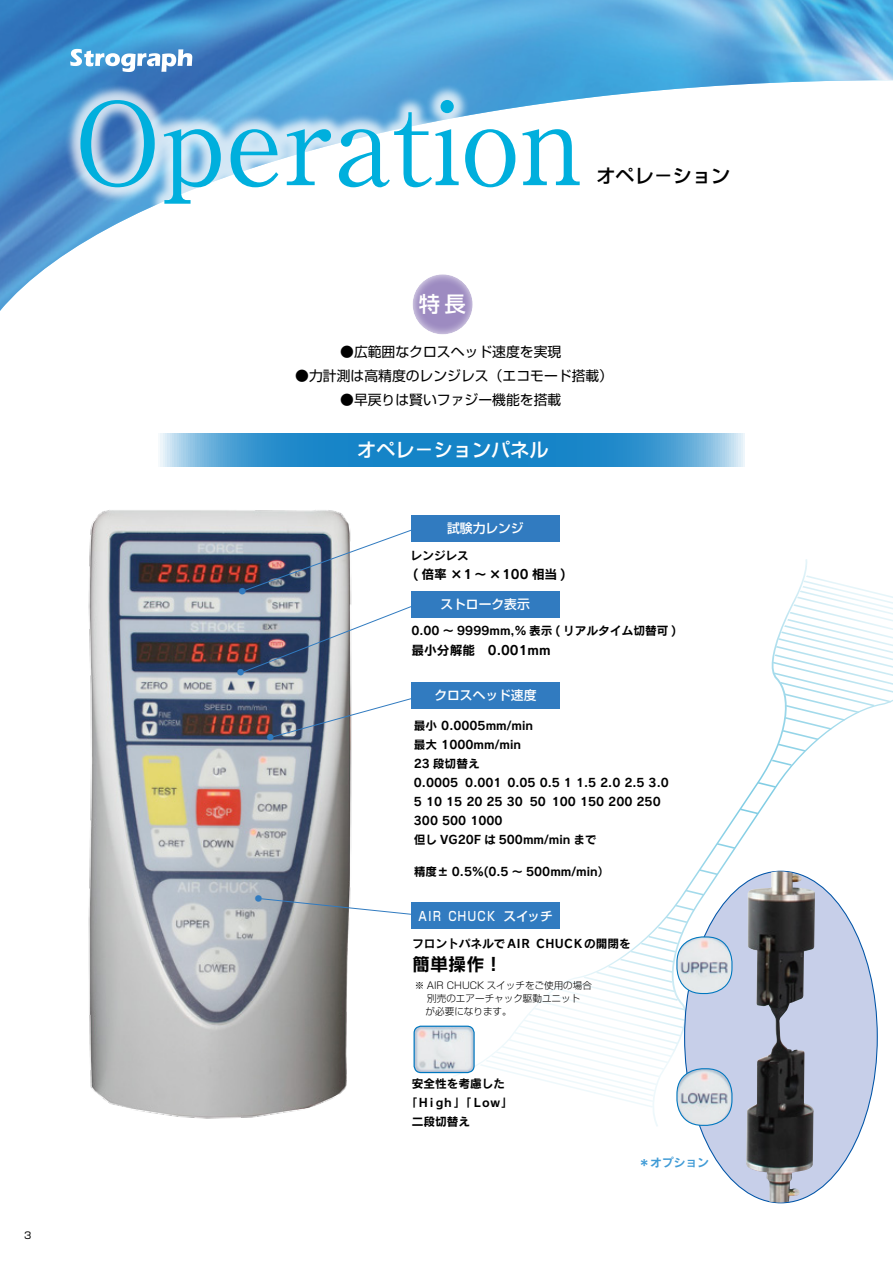
<style>
.page{position:relative;width:893px;height:1263px;background:#fff}
.page>*{position:absolute;margin:0;border:0;box-sizing:border-box;transform-origin:0 0}
.t1{font:113.7px "Ryumin Pro";color:#00afdd}
.t2{font:500 21.3px "Shin Go Pro";color:#fff}
.t3{font:500 19.2px "Shin Go Pro";color:#fff}
.t4{font:500 19.2px "Shin Go Pro";color:#000}
.t5{font:18px "Rodin CID B";color:#000}
.t6{font:13.8px "Shin Go Pro";color:#000}
.t7{font:12.75px "Rodin CID B";color:#000}
.t8{font:500 12.75px "Shin Go Pro";color:#fff}
.t9{font:500 12.75px "Shin Go Pro";letter-spacing:-.08em;color:#fff;scale:.81 1}
.t10{font:11.7px/19.2px "Rodin CID B";color:#000}
.t11{font:11.7px "Rodin CID B";color:#409bd6}
.t12{font:300 9.6px "Shin Go Pro";color:#000}
.t13{font:9.6px "Shin Go Pro";color:#000}
</style>
<div class="page">
<img style="left:88px;top:510px;width:264px;height:609px">
<img style="left:0;top:0;width:893px;height:311px">
<div style="left:64px;top:84px;width:532px;height:136px;background:#fff;opacity:.75"></div>
<svg style="left:653px;top:761px;width:225px;height:368px"></svg>
<svg style="left:738px;top:807px;width:23px;height:8px"></svg>
<svg style="left:715px;top:842px;width:22px;height:8px"></svg>
<svg style="left:697px;top:868px;width:23px;height:8px"></svg>
<svg style="left:683px;top:889px;width:23px;height:8px"></svg>
<svg style="left:755px;top:781px;width:23px;height:8px"></svg>
<svg style="left:478px;top:904px;width:218px;height:205px"></svg>
<svg style="left:770px;top:574px;width:123px;height:193px"></svg>
<div style="left:411px;top:274px;width:63px;height:62px;background:#fff;opacity:.97"></div>
<svg style="left:160px;top:433px;width:585px;height:34px;background:#3a97d0"></svg>
<div style="left:411px;top:516px;width:149px;height:26px;background:#317bc0"></div>
<div style="left:411px;top:682px;width:149px;height:27px;background:#317bc0"></div>
<div style="left:411px;top:902px;width:149px;height:27px;background:#317bc0"></div>
<div style="left:411px;top:591px;width:149px;height:27px;background:#317bc0"></div>
<img style="left:414px;top:1026px;width:60px;height:46px">
<div style="left:414px;top:1026px;width:61px;height:47px;border:1px solid #0077bf;border-radius:7px"></div>
<svg style="left:70px;top:49px;width:122px;height:23px"></svg>
<div style="left:685px;top:871px;width:192px;height:332px;background:#c7cfe9;border-radius:50%"></div>
<img style="left:746px;top:871px;width:69px;height:331px">
<img style="left:677px;top:937px;width:55px;height:56px">
<div style="left:676px;top:936px;width:56px;height:58px;border:1px solid #0077bf;border-radius:26px"></div>
<img style="left:677px;top:1069px;width:55px;height:56px">
<div style="left:676px;top:1068px;width:56px;height:58px;border:1px solid #0077bf;border-radius:26px"></div>
<svg style="left:239px;top:528px;width:172px;height:66px"></svg>
<svg style="left:237px;top:605px;width:174px;height:71px"></svg>
<svg style="left:267px;top:697px;width:144px;height:43px"></svg>
<svg style="left:255px;top:895px;width:156px;height:20px"></svg>
<p class="t13" style="left:24px;top:1227px;width:9px">3</p>
<h1 class="t1" style="left:74px;top:53px;width:511px">Operation</h1>
<h3 class="t4" style="left:596px;top:160px;width:135px">オペレ－ション</h3>
<h2 class="t2" style="left:419px;top:287px;width:48px">特長</h2>
<p class="t6" style="left:340px;top:340px;width:223px">●広範囲なクロスヘッド速度を実現</p>
<p class="t6" style="left:295px;top:365px;width:319px">●力計測は高精度のレンジレス（エコモード搭載）</p>
<p class="t6" style="left:340px;top:389px;width:223px">●早戻りは賢いファジー機能を搭載</p>
<h3 class="t3" style="left:357px;top:434px;width:193px">オペレ－ションパネル</h3>
<p class="t8" style="left:447px;top:518px;width:78px">試験力レンジ</p>
<p class="t10" style="left:410px;top:545px;width:60px">レンジレス</p>
<p class="t7" style="left:413px;top:565px;width:154px">( 倍率 ×1 ～ ×100 相当 )</p>
<p class="t8" style="left:440px;top:594px;width:91px">ストローク表示</p>
<p class="t10" style="left:411px;top:621px;width:266px">0.00 ～ 9999mm,% 表示 ( リアルタイム切替可 )</p>
<p class="t7" style="left:411px;top:642px;width:141px">最小分解能　0.001mm</p>
<p class="t8" style="left:434px;top:685px;width:104px">クロスヘッド速度</p>
<p class="t10" style="left:414px;top:715px;width:256px">最小 0.0005mm/min<br>最大 1000mm/min<br>23 段切替え<br>0.0005 0.001 0.05 0.5 1 1.5 2.0 2.5 3.0<br>5 10 15 20 25 30　50 100 150 200 250<br>300 500 1000<br>但し VG20F は 500mm/min まで</p>
<p class="t10" style="left:414px;top:862px;width:197px">精度± 0.5%(0.5 ～ 500mm/min）</p>
<p class="t9" style="left:417px;top:905px;width:169px">ＡＩＲ　ＣＨＵＣＫ　スイッチ</p>
<p class="t10" style="left:412px;top:933px;width:220px">フロントパネルでＡＩＲ　ＣＨＵＣＫの開閉を</p>
<h3 class="t5" style="left:412px;top:952px;width:92px">簡単操作！</h3>
<p class="t12" style="left:415px;top:977px;width:179px">※ AIR CHUCK スイッチをご使用の場合</p>
<p class="t12" style="left:415px;top:990px;width:167px">　別売のエアーチャック駆動ユニット</p>
<p class="t12" style="left:418px;top:1003px;width:95px">　が必要になります。</p>
<p class="t10" style="left:412px;top:1073px;width:95px">安全性を考慮した</p>
<p class="t10" style="left:406px;top:1092px;width:108px">「Ｈｉｇｈ」「Ｌｏｗ」</p>
<p class="t10" style="left:412px;top:1111px;width:60px">二段切替え</p>
<p class="t11" style="left:639px;top:1155px;width:72px">＊オプション</p>
</div>
